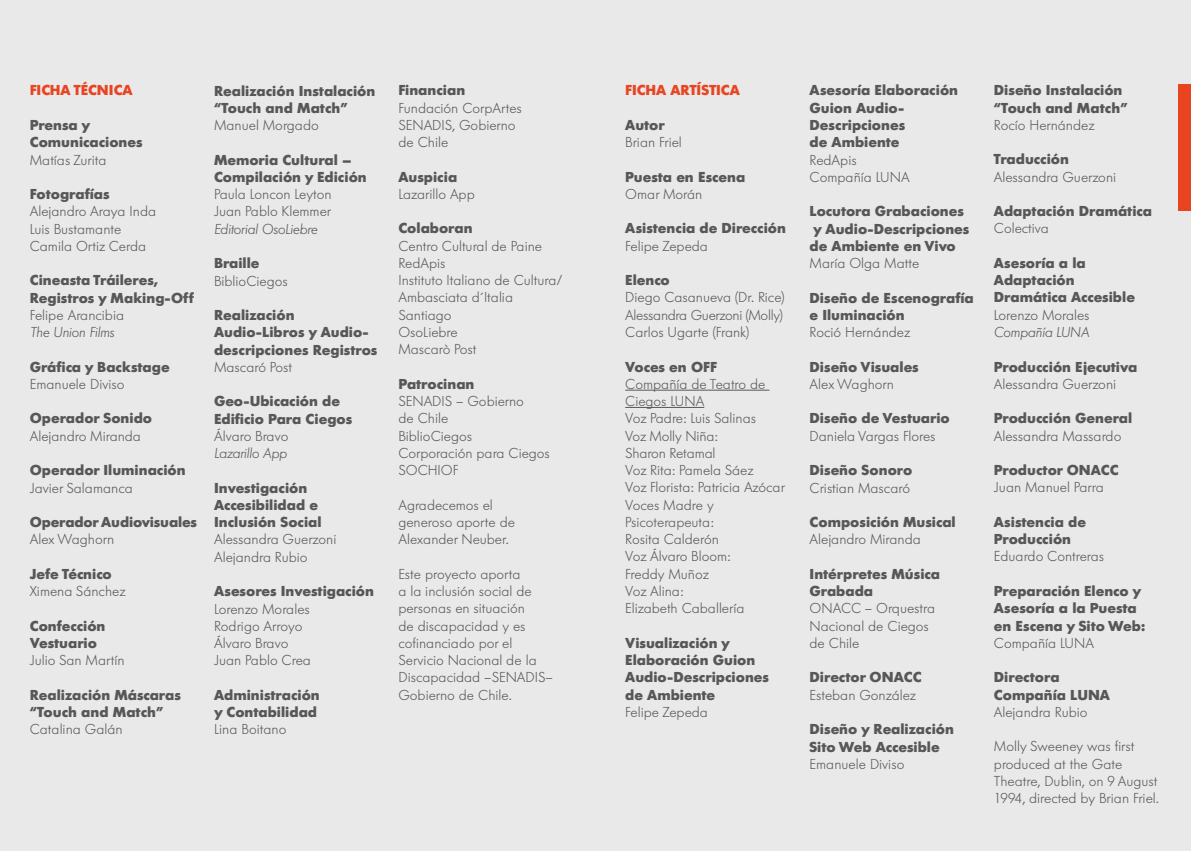
<style>
.page{position:relative;width:1191px;height:851px;background:#fff}
.page>*{position:absolute;margin:0;border:0;box-sizing:border-box;transform-origin:0 0}
.t1{font:300 14.25px/17.2px "Futura Serie BQ";color:#575756}
.t2{font:700 14.25px/17.2px "Futura Serie BQ";color:#575756}
.t3{font:italic 300 14.25px "Futura Serie BQ";color:#575756}
.t4{font:700 14.25px "Futura Serie BQ";color:#e84421}
</style>
<div class="page">
<div style="left:0;top:0;width:1191px;height:850px;background:#e9e9e9"></div>
<hr style="left:625px;top:390px;width:144px;height:1px;background:#575756">
<hr style="left:625px;top:407px;width:79px;height:1px;background:#575756">
<div style="left:1179px;top:84px;width:12px;height:126px;background:#e84421"></div>
<p class="t4" style="left:30px;top:82px;width:104px">FICHA TÉCNICA</p>
<p class="t2" style="left:30px;top:116px;width:114px">Prensa y<br>Comunicaciones</p>
<p class="t1" style="left:30px;top:151px;width:78px">Matías Zurita</p>
<p class="t2" style="left:30px;top:185px;width:81px">Fotografías</p>
<p class="t1" style="left:30px;top:203px;width:128px">Alejandro Araya Inda<br>Luis Bustamante<br>Camila Ortiz Cerda</p>
<p class="t2" style="left:30px;top:271px;width:165px">Cineasta Tráileres,<br>Registros y Making-Off</p>
<p class="t1" style="left:30px;top:306px;width:96px">Felipe Arancibia</p>
<p class="t3" style="left:30px;top:324px;width:86px">The Union Films</p>
<p class="t2" style="left:30px;top:358px;width:141px">Gráfica y Backstage</p>
<p class="t1" style="left:30px;top:375px;width:96px">Emanuele Diviso</p>
<p class="t2" style="left:30px;top:409px;width:124px">Operador Sonido</p>
<p class="t1" style="left:30px;top:427px;width:113px">Alejandro Miranda</p>
<p class="t2" style="left:30px;top:461px;width:157px">Operador Iluminación</p>
<p class="t1" style="left:30px;top:479px;width:105px">Javier Salamanca</p>
<p class="t2" style="left:30px;top:513px;width:169px">Operador Audiovisuales</p>
<p class="t1" style="left:30px;top:531px;width:86px">Alex Waghorn</p>
<p class="t2" style="left:30px;top:565px;width:83px">Jefe Técnico</p>
<p class="t1" style="left:30px;top:582px;width:97px">Ximena Sánchez</p>
<p class="t2" style="left:30px;top:616px;width:77px">Confección<br>Vestuario</p>
<p class="t1" style="left:30px;top:651px;width:96px">Julio San Martín</p>
<p class="t2" style="left:30px;top:685px;width:153px">Realización Máscaras “Touch and Match”</p>
<p class="t1" style="left:30px;top:720px;width:94px">Catalina Galán</p>
<p class="t2" style="left:214px;top:82px;width:163px">Realización Instalación “Touch and Match”</p>
<p class="t1" style="left:214px;top:117px;width:106px">Manuel Morgado</p>
<p class="t2" style="left:214px;top:151px;width:154px">Memoria Cultural –<br>Compilación y Edición</p>
<p class="t1" style="left:214px;top:186px;width:119px">Paula Loncon Leyton<br>Juan Pablo Klemmer</p>
<p class="t3" style="left:214px;top:220px;width:105px">Editorial OsoLiebre</p>
<p class="t2" style="left:214px;top:254px;width:47px">Braille</p>
<p class="t1" style="left:214px;top:272px;width:75px">BiblioCiegos</p>
<p class="t2" style="left:214px;top:306px;width:165px">Realización<br>Audio-Libros y Audio&shy;descripciones Registros</p>
<p class="t1" style="left:214px;top:358px;width:80px">Mascaró Post</p>
<p class="t2" style="left:214px;top:392px;width:140px">Geo-Ubicación de<br>Edificio Para Ciegos</p>
<p class="t1" style="left:214px;top:427px;width:76px">Álvaro Bravo</p>
<p class="t3" style="left:214px;top:445px;width:74px">Lazarillo App</p>
<p class="t2" style="left:214px;top:479px;width:109px">Investigación<br>Accesibilidad e<br>Inclusión Social</p>
<p class="t1" style="left:214px;top:531px;width:124px">Alessandra Guerzoni<br>Alejandra Rubio</p>
<p class="t2" style="left:214px;top:582px;width:161px">Asesores Investigación</p>
<p class="t1" style="left:214px;top:600px;width:98px">Lorenzo Morales<br>Rodrigo Arroyo<br>Álvaro Bravo<br>Juan Pablo Crea</p>
<p class="t2" style="left:214px;top:686px;width:107px">Administración y Contabilidad</p>
<p class="t1" style="left:214px;top:720px;width:74px">Lina Boitano</p>
<p class="t2" style="left:398px;top:81px;width:68px">Financian</p>
<p class="t1" style="left:398px;top:99px;width:125px">Fundación CorpArtes<br>SENADIS, Gobierno de Chile</p>
<p class="t2" style="left:398px;top:168px;width:60px">Auspicia</p>
<p class="t1" style="left:398px;top:185px;width:78px">Lazarillo App</p>
<p class="t2" style="left:398px;top:220px;width:76px">Colaboran</p>
<p class="t1" style="left:398px;top:237px;width:166px">Centro Cultural de Paine<br>RedApis<br>Instituto Italiano de Cultura/<br>Ambasciata d´Italia<br>Santiago<br>OsoLiebre<br>Mascarò Post</p>
<p class="t2" style="left:398px;top:375px;width:78px">Patrocinan</p>
<p class="t1" style="left:398px;top:392px;width:153px">SENADIS – Gobierno<br>de Chile<br>BiblioCiegos<br>Corporación para Ciegos<br>SOCHIOF</p>
<p class="t1" style="left:398px;top:496px;width:118px">Agradecemos el generoso aporte de<br>Alexander Neuber.</p>
<p class="t1" style="left:398px;top:565px;width:156px">Este proyecto aporta<br>a la inclusión social de personas en situación<br>de discapacidad y es cofinanciado por el<br>Servicio Nacional de la<br>Discapacidad –SENADIS–<br>Gobierno de Chile.</p>
<p class="t4" style="left:625px;top:81px;width:116px">FICHA ARTÍSTICA</p>
<p class="t2" style="left:625px;top:116px;width:41px">Autor</p>
<p class="t1" style="left:625px;top:134px;width:58px">Brian Friel</p>
<p class="t2" style="left:625px;top:168px;width:121px">Puesta en Escena</p>
<p class="t1" style="left:625px;top:185px;width:79px">Omar Morán</p>
<p class="t2" style="left:625px;top:219px;width:162px">Asistencia de Dirección</p>
<p class="t1" style="left:625px;top:237px;width:84px">Felipe Zepeda</p>
<p class="t2" style="left:625px;top:271px;width:46px">Elenco</p>
<p class="t1" style="left:625px;top:289px;width:161px;text-align:justify">Diego Casanueva (Dr. Rice)<br>Alessandra Guerzoni (Molly)<br>Carlos Ugarte (Frank)</p>
<p class="t2" style="left:625px;top:358px;width:93px">Voces en OFF</p>
<p class="t1" style="left:625px;top:375px;width:161px">Compañía de Teatro de<br>Ciegos LUNA<br>Voz Padre: Luis Salinas<br>Voz Molly Niña:<br>Sharon Retamal<br>Voz Rita: Pamela Sáez<br>Voz Florista: Patricia Azócar<br>Voces Madre y<br>Psicoterapeuta:<br>Rosita Calderón<br>Voz Álvaro Bloom:<br>Freddy Muñoz<br>Voz Alina:<br>Elizabeth Caballería</p>
<p class="t2" style="left:625px;top:634px;width:145px">Visualización y<br>Elaboración Guion<br>Audio-Descripciones de Ambiente</p>
<p class="t1" style="left:625px;top:703px;width:84px">Felipe Zepeda</p>
<p class="t2" style="left:809px;top:82px;width:150px">Asesoría Elaboración<br>Guion Audio-<br>Descripciones<br>de Ambiente</p>
<p class="t1" style="left:809px;top:151px;width:102px">RedApis<br>Compañía LUNA</p>
<p class="t2" style="left:809px;top:202px;width:161px">Locutora Grabaciones y Audio-Descripciones de Ambiente en Vivo</p>
<p class="t1" style="left:809px;top:254px;width:111px">María Olga Matte</p>
<p class="t2" style="left:809px;top:289px;width:166px">Diseño de Escenografía e Iluminación</p>
<p class="t1" style="left:809px;top:323px;width:102px">Roció Hernández</p>
<p class="t2" style="left:809px;top:358px;width:111px">Diseño Visuales</p>
<p class="t1" style="left:809px;top:375px;width:86px">Alex Waghorn</p>
<p class="t2" style="left:809px;top:409px;width:142px">Diseño de Vestuario</p>
<p class="t1" style="left:809px;top:427px;width:127px">Daniela Vargas Flores</p>
<p class="t2" style="left:809px;top:461px;width:104px">Diseño Sonoro</p>
<p class="t1" style="left:809px;top:479px;width:102px">Cristian Mascaró</p>
<p class="t2" style="left:809px;top:513px;width:148px">Composición Musical</p>
<p class="t1" style="left:809px;top:531px;width:113px">Alejandro Miranda</p>
<p class="t2" style="left:809px;top:565px;width:132px">Intérpretes Música<br>Grabada</p>
<p class="t1" style="left:809px;top:600px;width:127px">ONACC – Orquestra<br>Nacional de Ciegos de Chile</p>
<p class="t2" style="left:809px;top:668px;width:113px">Director ONACC</p>
<p class="t1" style="left:809px;top:686px;width:108px">Esteban González</p>
<p class="t2" style="left:809px;top:720px;width:146px">Diseño y Realización<br>Sito Web Accesible</p>
<p class="t1" style="left:809px;top:755px;width:96px">Emanuele Diviso</p>
<p class="t2" style="left:994px;top:81px;width:135px">Diseño Instalación “Touch and Match”</p>
<p class="t1" style="left:994px;top:116px;width:102px">Rocío Hernández</p>
<p class="t2" style="left:994px;top:150px;width:77px">Traducción</p>
<p class="t1" style="left:994px;top:168px;width:124px">Alessandra Guerzoni</p>
<p class="t2" style="left:994px;top:202px;width:159px">Adaptación Dramática</p>
<p class="t1" style="left:994px;top:220px;width:57px">Colectiva</p>
<p class="t2" style="left:994px;top:254px;width:143px">Asesoría a la<br>Adaptación<br>Dramática Accesible</p>
<p class="t1" style="left:994px;top:306px;width:97px">Lorenzo Morales</p>
<p class="t3" style="left:994px;top:324px;width:97px">Compañía LUNA</p>
<p class="t2" style="left:994px;top:358px;width:145px">Producción Ejecutiva</p>
<p class="t1" style="left:994px;top:375px;width:124px">Alessandra Guerzoni</p>
<p class="t2" style="left:994px;top:409px;width:140px">Producción General</p>
<p class="t1" style="left:994px;top:427px;width:129px">Alessandra Massardo</p>
<p class="t2" style="left:994px;top:461px;width:126px">Productor ONACC</p>
<p class="t1" style="left:994px;top:479px;width:111px">Juan Manuel Parra</p>
<p class="t2" style="left:994px;top:513px;width:94px">Asistencia de<br>Producción</p>
<p class="t1" style="left:994px;top:548px;width:112px">Eduardo Contreras</p>
<p class="t2" style="left:994px;top:582px;width:153px">Preparación Elenco y<br>Asesoría a la Puesta en Escena y Sito Web:</p>
<p class="t1" style="left:994px;top:634px;width:102px">Compañía LUNA</p>
<p class="t2" style="left:994px;top:668px;width:118px">Directora<br>Compañía LUNA</p>
<p class="t1" style="left:994px;top:703px;width:95px">Alejandra Rubio</p>
<p class="t1" style="left:994px;top:737px;width:166px">Molly Sweeney was first produced at the Gate<br>Theatre, Dublin, on 9 August<br>1994, directed by Brian Friel.</p>
</div>
